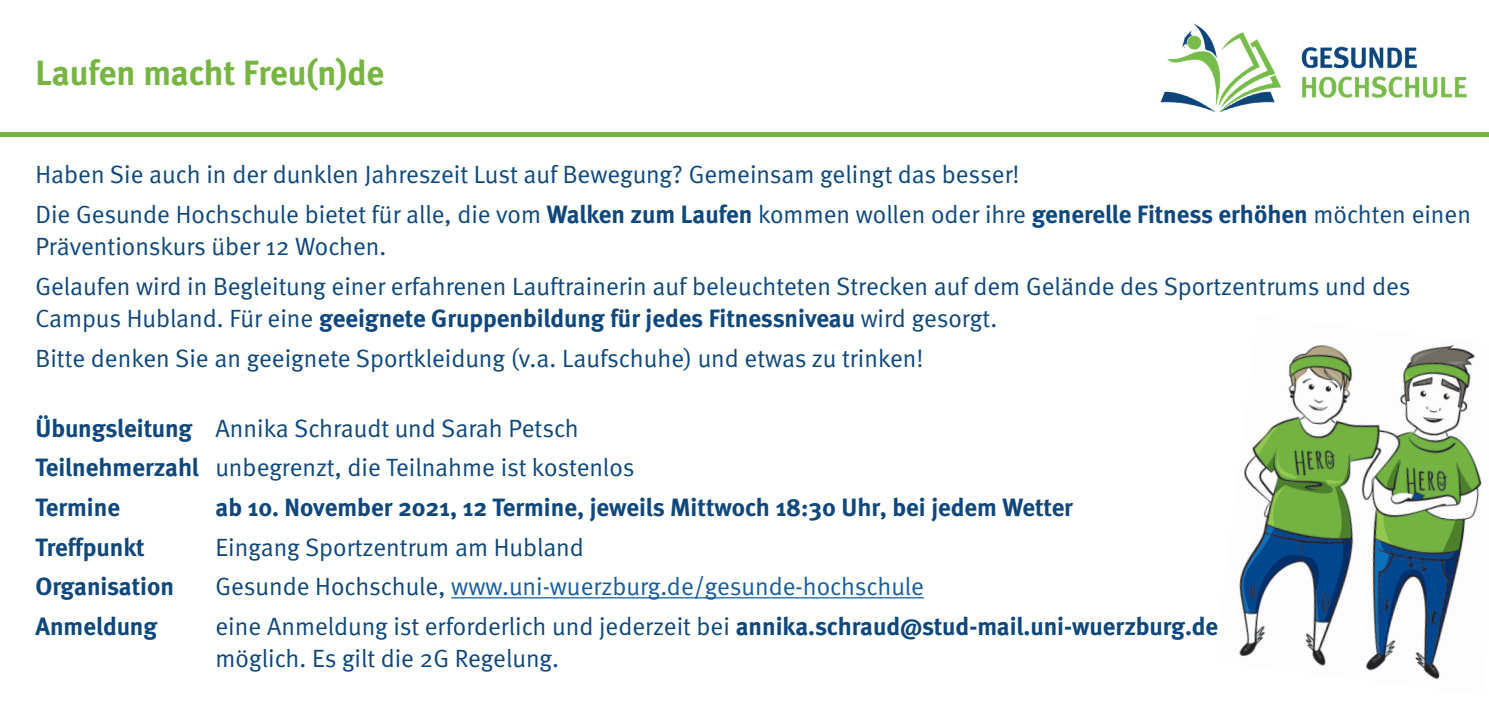
<style>
.page{position:relative;width:1489px;height:709px;background:#fff}
.page>*{position:absolute;margin:0;border:0;box-sizing:border-box;transform-origin:0 0}
.t1{font:700 35px "Meta";color:#77b542}
.t2{font:25px/39.5px "Meta Normal";color:#0e477b}
.t3{font:700 25px "Meta";color:#0e477b}
.t4{font:25px "Meta Normal";letter-spacing:-.005em;color:#175d9e}
.s1{font-family:"Meta";font-weight:700}
.s2{font-family:"Meta Normal";font-weight:400}
.s3{color:#0e477b}
</style>
<div class="page">
<img style="left:1160px;top:23px;width:307px;height:90px">
<div style="left:0;top:132px;width:1488px;height:5px;background:#77b542"></div>
<hr style="left:451px;top:597px;width:473px;height:1px;background:#175d9e">
<img style="left:1239px;top:344px;width:243px;height:336px">
<h1 class="t1" style="left:35px;top:52px;width:350px">Laufen macht Freu(n)de</h1>
<p class="t2" style="left:35px;top:154px;width:1436px">Haben Sie auch in der dunklen Jahreszeit Lust auf Bewegung? Gemeinsam gelingt das besser!<br>Die Gesunde Hochschule bietet für alle, die vom <span class="s1">Walken zum Laufen</span> kommen wollen oder ihre <span class="s1">generelle Fitness erhöhen</span> möchten einen</p>
<p class="t2" style="left:35px;top:226px;width:1376px">Präventionskurs über 12 Wochen.<br>Gelaufen wird in Begleitung einer erfahrenen Lauftrainerin auf beleuchteten Strecken auf dem Gelände des Sportzentrums und des</p>
<p class="t3" style="left:35px;top:304px;width:963px"><span class="s2">Campus Hubland. Für eine</span> geeignete Gruppenbildung für jedes Fitnessniveau <span class="s2">wird gesorgt.</span></p>
<p class="t2" style="left:35px;top:338px;width:889px">Bitte denken Sie an geeignete Sportkleidung (v.a. Laufschuhe) und etwas zu trinken!</p>
<p class="t2" style="left:35px;top:408px;width:600px"><span class="s1">Übungsleitung</span> Annika Schraudt und Sarah Petsch<br><span class="s1">Teilnehmerzahl</span> unbegrenzt, die Teilnahme ist kostenlos</p>
<p class="t3" style="left:35px;top:492px;width:86px">Termine</p>
<p class="t3" style="left:215px;top:492px;width:858px">ab 10. November 2021, 12 Termine, jeweils Mittwoch 18:30 Uhr, bei jedem Wetter</p>
<p class="t3" style="left:35px;top:532px;width:111px">Treffpunkt</p>
<p class="t2" style="left:215px;top:527px;width:370px">Eingang Sportzentrum am Hubland</p>
<p class="t3" style="left:35px;top:571px;width:140px">Organisation</p>
<p class="t4" style="left:215px;top:572px;width:710px"><span class="s3">Gesunde Hochschule,</span> www.uni-wuerzburg.de/gesunde-hochschule</p>
<p class="t3" style="left:35px;top:611px;width:123px">Anmeldung</p>
<p class="t2" style="left:215px;top:609px;width:1004px;line-height:32.5px">eine Anmeldung ist erforderlich und jederzeit bei <span class="s1">annika.schraud@stud-mail.uni-wuerzburg.de </span>möglich. Es gilt die 2G Regelung.</p>
</div>
